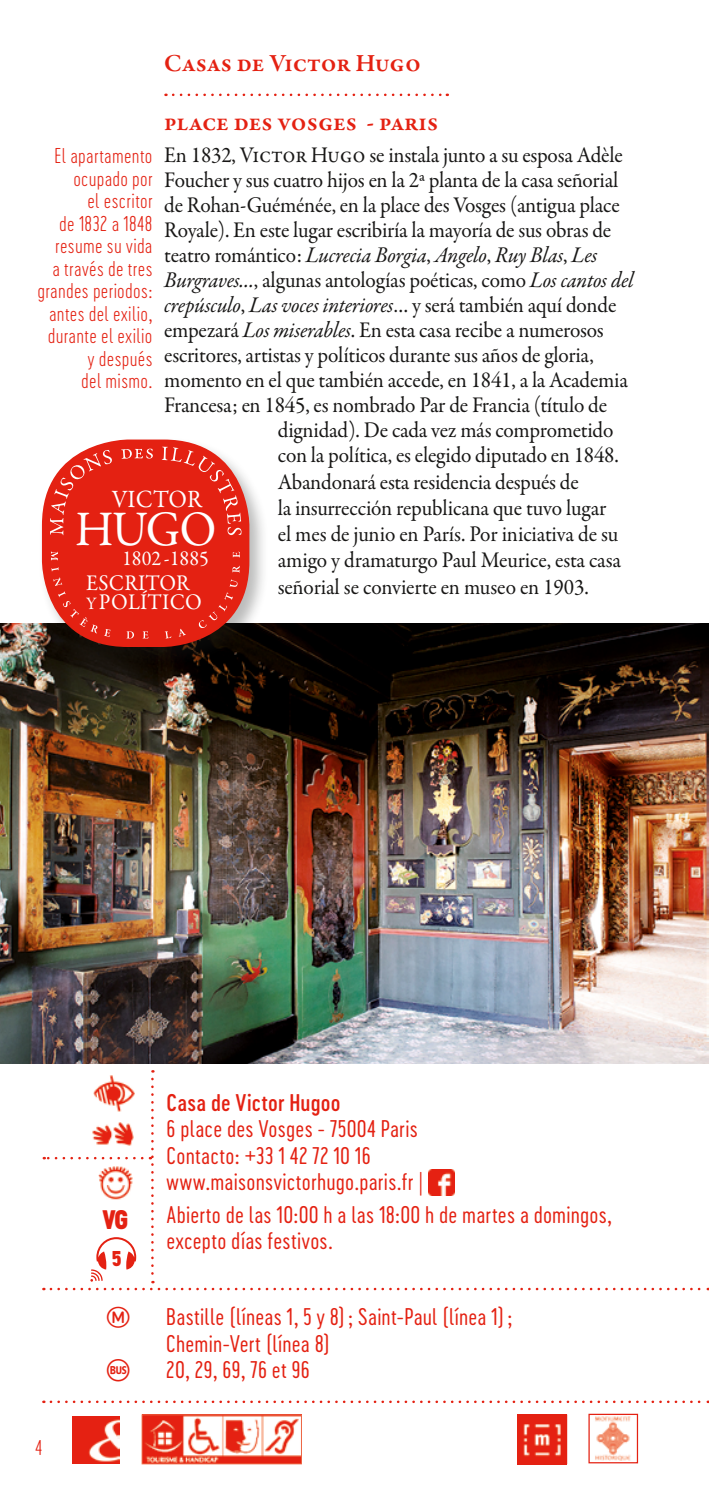
<style>
.page{position:relative;width:709px;height:1489px;background:#fff}
.page>*{position:absolute;margin:0;border:0;box-sizing:border-box;transform-origin:0 0}
.t1{font:50px "Garamond Premr Pro";color:#fff;scale:.95 1}
.t2{font:600 25px "Garamond Premr Pro";letter-spacing:-.005em;color:#e42112}
.t3{font:25px "Garamond Premr Pro";letter-spacing:.01em;color:#fff;scale:.95 1}
.t4{font:25px "Cervo Neue Black Neue";color:#e42112}
.t5{font:22.5px "Garamond Premr Pro";letter-spacing:-.01em;color:#181716;scale:.95 1}
.t6{font:22.5px/26.2px "Cervo Neue Light Neue";letter-spacing:.01em;color:#e42112}
.t7{font:italic 22.5px "Garamond Premr Pro";letter-spacing:-.01em;color:#181716;scale:.95 1}
.t8{font:22.5px "Cervo Neue Medium Neue";letter-spacing:.01em;color:#e42112}
.t9{font:22.5px/18.8px "Garamond Premr Pro";letter-spacing:.01em;color:#fff;scale:.95 1}
.t10{font:22.5px "Parisine TT Metro";color:#e42112}
.t11{font:21.25px "Garamond Premr Pro";color:#fff;scale:.95 1}
.t12{font:20px/22.5px "Cervo Neue Thin Neue";letter-spacing:.015em;color:#e42112;text-align:right}
.t13{font:20px "Cervo Neue Black Neue";color:#e42112}
.s1{font-style:normal}
.s2{font-style:italic}
.s3{font-size:17.5px}
</style>
<div class="page">
<img style="left:0;top:624px;width:709px;height:439px">
<svg style="left:51px;top:1400px;width:657px;height:2px"></svg>
<img style="left:595px;top:1416px;width:36px;height:44px">
<div style="left:588px;top:1413px;width:50px;height:50px;border:1px solid #e42112"></div>
<svg style="left:173px;top:94px;width:275px;height:2px"></svg>
<div style="left:38px;top:438px;width:230px;height:230px;background:#1c1d1b;opacity:.3"></div>
<svg style="left:43px;top:440px;width:206px;height:206px;background:#d54337"></svg>
<svg style="left:50px;top:450px;width:62px;height:85px;background:#e84336"></svg>
<svg style="left:121px;top:448px;width:32px;height:11px"></svg>
<svg style="left:162px;top:446px;width:79px;height:89px;background:#e63f32"></svg>
<svg style="left:51px;top:551px;width:189px;height:87px;background:#db2718"></svg>
<img style="left:144px;top:1416px;width:156px;height:45px">
<div style="left:142px;top:1414px;width:160px;height:49px;border:1px solid #ed6644"></div>
<img style="left:520px;top:1417px;width:44px;height:43px">
<div style="left:517px;top:1414px;width:50px;height:49px;border:2px solid #e42112"></div>
<img style="left:73px;top:1416px;width:47px;height:47px">
<svg style="left:43px;top:1078px;width:665px;height:212px"></svg>
<img style="left:91px;top:1121px;width:44px;height:25px">
<img style="left:92px;top:1075px;width:44px;height:36px">
<p class="t2" style="left:164px;top:48px;width:258px">Casas de Victor Hugo</p>
<p class="t2" style="left:164px;top:107px;width:275px">place des vosges - paris</p>
<p class="t5" style="left:164px;top:141px;width:484px">En 1832, Victor Hugo se instala junto a su esposa Adèle</p>
<p class="t5" style="left:164px;top:166px;width:479px">Foucher y sus cuatro hijos en la 2ª planta de la casa señorial</p>
<p class="t5" style="left:164px;top:191px;width:481px">de Rohan-Guéménée, en la place des Vosges (antigua place</p>
<p class="t5" style="left:164px;top:216px;width:472px">Royale). En este lugar escribiría la mayoría de sus obras de</p>
<p class="t7" style="left:164px;top:241px;width:458px"><span class="s1">teatro romántico:</span> Lucrecia Borgia<span class="s1">,</span> Angelo<span class="s1">,</span> Ruy Blas<span class="s1">,</span> Les</p>
<p class="t5" style="left:164px;top:266px;width:497px"><span class="s2">Burgraves…</span>, algunas antologías poéticas, como <span class="s2">Los cantos del</span></p>
<p class="t7" style="left:164px;top:291px;width:477px">crepúsculo<span class="s1">,</span> Las voces interiores<span class="s1">… y será también aquí donde</span></p>
<p class="t5" style="left:164px;top:316px;width:464px">empezará <span class="s2">Los miserables</span>. En esta casa recibe a numerosos</p>
<p class="t5" style="left:164px;top:341px;width:453px">escritores, artistas y políticos durante sus años de gloria,</p>
<p class="t5" style="left:164px;top:366px;width:489px">momento en el que también accede, en 1841, a la Academia</p>
<p class="t5" style="left:164px;top:391px;width:467px">Francesa; en 1845, es nombrado Par de Francia (título de</p>
<p class="t5" style="left:278px;top:416px;width:355px">dignidad). De cada vez más comprometido</p>
<p class="t5" style="left:278px;top:441px;width:360px">con la política, es elegido diputado en 1848.</p>
<p class="t5" style="left:278px;top:468px;width:318px">Abandonará esta residencia después de</p>
<p class="t5" style="left:278px;top:494px;width:347px">la insurrección republicana que tuvo lugar</p>
<p class="t5" style="left:278px;top:520px;width:360px">el mes de junio en París. Por iniciativa de su</p>
<p class="t5" style="left:278px;top:546px;width:363px">amigo y dramaturgo Paul Meurice, esta casa</p>
<p class="t5" style="left:278px;top:573px;width:329px">señorial se convierte en museo en 1903.</p>
<p class="t12" style="left:37px;top:144px;width:116px">El apartamento ocupado por<br>el escritor<br>de 1832 a 1848 resume su vida<br>a través de tres grandes periodos: antes del exilio, durante el exilio y después<br>del mismo.</p>
<p class="t3" style="left:112px;top:484px;width:97px">VICTOR</p>
<h1 class="t1" style="left:75px;top:499px;width:150px">HUGO</h1>
<p class="t11" style="left:122px;top:545px;width:93px">1802 -1885</p>
<p class="t9" style="left:86px;top:574px;width:123px">ESCRITOR<br><span class="s3">Y</span>POLÍTICO</p>
<p class="t4" style="left:102px;top:1201px;width:28px">VG</p>
<p class="t13" style="left:112px;top:1244px;width:11px">5</p>
<p class="t8" style="left:167px;top:1087px;width:175px">Casa de Victor Hugoo</p>
<p class="t6" style="left:167px;top:1115px;width:258px">6 place des Vosges - 75004 Paris<br>Contacto: +33 1 42 72 10 16 www.maisonsvictorhugo.paris.fr |</p>
<p class="t6" style="left:167px;top:1201px;width:447px">Abierto de las 10:00 h a las 18:00 h de martes a domingos, excepto días festivos.</p>
<p class="t12" style="left:36px;top:1436px;width:8px">4</p>
<p class="t10" style="left:106px;top:1306px;width:27px">#</p>
<p class="t6" style="left:166px;top:1303px;width:347px">Bastille (líneas 1, 5 y 8); Saint-Paul (línea 1);<br>Chemin-Vert (línea 8)<br>20, 29, 69, 76 et 96</p>
</div>
